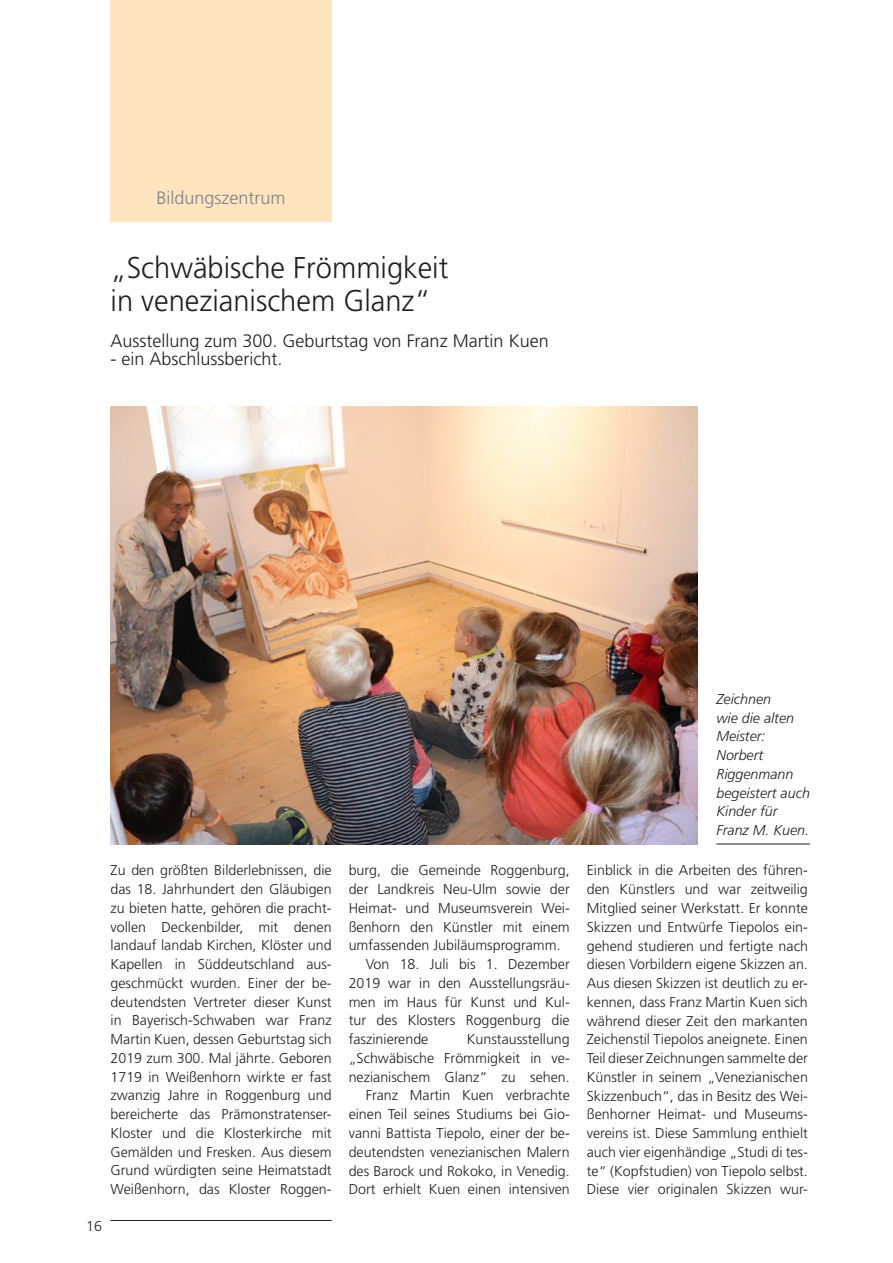
<style>
.page{position:relative;width:893px;height:1263px;background:#fff}
.page>*{position:absolute;margin:0;border:0;box-sizing:border-box;transform-origin:0 0}
.t1{font:300 30px/33px "Frutiger";color:#231f20}
.t2{font:300 18px "Frutiger";color:#231f20}
.t3{font:300 18px "Frutiger";color:#808285}
.t4{font:300 14.25px/18.8px "Frutiger";color:#231f20;text-align:justify}
.t5{font:italic 300 14.25px/18.8px "Frutiger";color:#231f20}
</style>
<div class="page">
<hr style="left:111px;top:1220px;width:221px;height:1px;background:#231f20">
<div style="left:111px;top:0;width:221px;height:221px;background:#fee4bf"></div>
<img style="left:111px;top:406px;width:586px;height:438px">
<hr style="left:716px;top:844px;width:94px;height:1px;background:#231f20">
<p class="t3" style="left:157px;top:188px;width:131px">Bildungszentrum</p>
<h1 class="t1" style="left:111px;top:251px;width:339px">„Schwäbische Frömmigkeit in venezianischem Glanz“</h1>
<p class="t2" style="left:111px;top:330px;width:440px">Ausstellung zum 300. Geburtstag von Franz Martin Kuen</p>
<p class="t2" style="left:111px;top:348px;width:174px">- ein Abschlussbericht.</p>
<p class="t4" style="left:111px;top:861px;width:223px">Zu den größten Bilderlebnissen, die das 18. Jahrhundert den Gläubigen zu bieten hatte, gehören die pracht&shy;vollen Deckenbilder, mit denen landauf landab Kirchen, Klöster und Kapellen in Süddeutschland aus&shy;geschmückt wurden. Einer der be&shy;deutendsten Vertreter dieser Kunst in Bayerisch-Schwaben war Franz Martin Kuen, dessen Geburtstag sich 2019 zum 300. Mal jährte. Geboren 1719 in Weißenhorn wirkte er fast zwanzig Jahre in Roggenburg und bereicherte das Prämonstratenser-Kloster und die Klosterkirche mit Gemälden und Fresken. Aus diesem Grund würdigten seine Heimatstadt Weißenhorn, das Kloster Roggen-</p>
<p class="t4" style="left:349px;top:861px;width:223px">burg, die Gemeinde Roggenburg,</p>
<p class="t4" style="left:349px;top:880px;width:223px">der Landkreis Neu-Ulm sowie der</p>
<p class="t4" style="left:349px;top:899px;width:223px">Heimat- und Museumsverein Wei-</p>
<p class="t4" style="left:349px;top:917px;width:223px">ßenhorn den Künstler mit einem</p>
<p class="t4" style="left:349px;top:936px;width:213px">umfassenden Jubiläumsprogramm.</p>
<p class="t4" style="left:366px;top:955px;width:206px">Von 18. Juli bis 1. Dezember</p>
<p class="t4" style="left:349px;top:974px;width:223px">2019 war in den Ausstellungsräu-</p>
<p class="t4" style="left:349px;top:993px;width:223px">men im Haus für Kunst und Kul-</p>
<p class="t4" style="left:349px;top:1011px;width:223px">tur des Klosters Roggenburg die</p>
<p class="t4" style="left:349px;top:1030px;width:81px">faszinierende</p>
<p class="t4" style="left:349px;top:1030px;width:223px;text-align:right">Kunstausstellung<br>„Schwäbische Frömmigkeit in ve&shy;nezianischem Glanz“ zu sehen.<br>Franz Martin Kuen verbrachte einen Teil seines Studiums bei Gio&shy;vanni Battista Tiepolo, einer der be&shy;deutendsten venezianischen Malern des Barock und Rokoko, in Venedig.<br>Dort erhielt Kuen einen intensiven</p>
<p class="t4" style="left:86px;top:1217px;width:17px">16</p>
<p class="t5" style="left:716px;top:690px;width:95px">Zeichnen<br>wie die alten<br>Meister:<br>Norbert<br>Riggenmann begeistert auch<br>Kinder für<br>Franz M. Kuen.</p>
<p class="t4" style="left:587px;top:861px;width:223px">Einblick in die Arbeiten des führen&shy;den Künstlers und war zeitweilig Mitglied seiner Werkstatt. Er konnte Skizzen und Entwürfe Tiepolos ein&shy;gehend studieren und fertigte nach diesen Vorbildern eigene Skizzen an.<br>Aus diesen Skizzen ist deutlich zu er&shy;kennen, dass Franz Martin Kuen sich während dieser Zeit den markanten Zeichenstil Tiepolos aneignete. Einen Teil dieser Zeichnungen sammelte der Künstler in seinem „Venezianischen Skizzenbuch“, das in Besitz des Wei&shy;ßenhorner Heimat- und Museums&shy;vereins ist. Diese Sammlung enthielt auch vier eigenhändige „Studi di tes&shy;te“ (Kopfstudien) von Tiepolo selbst.<br>Diese vier originalen Skizzen wur-</p>
</div>
